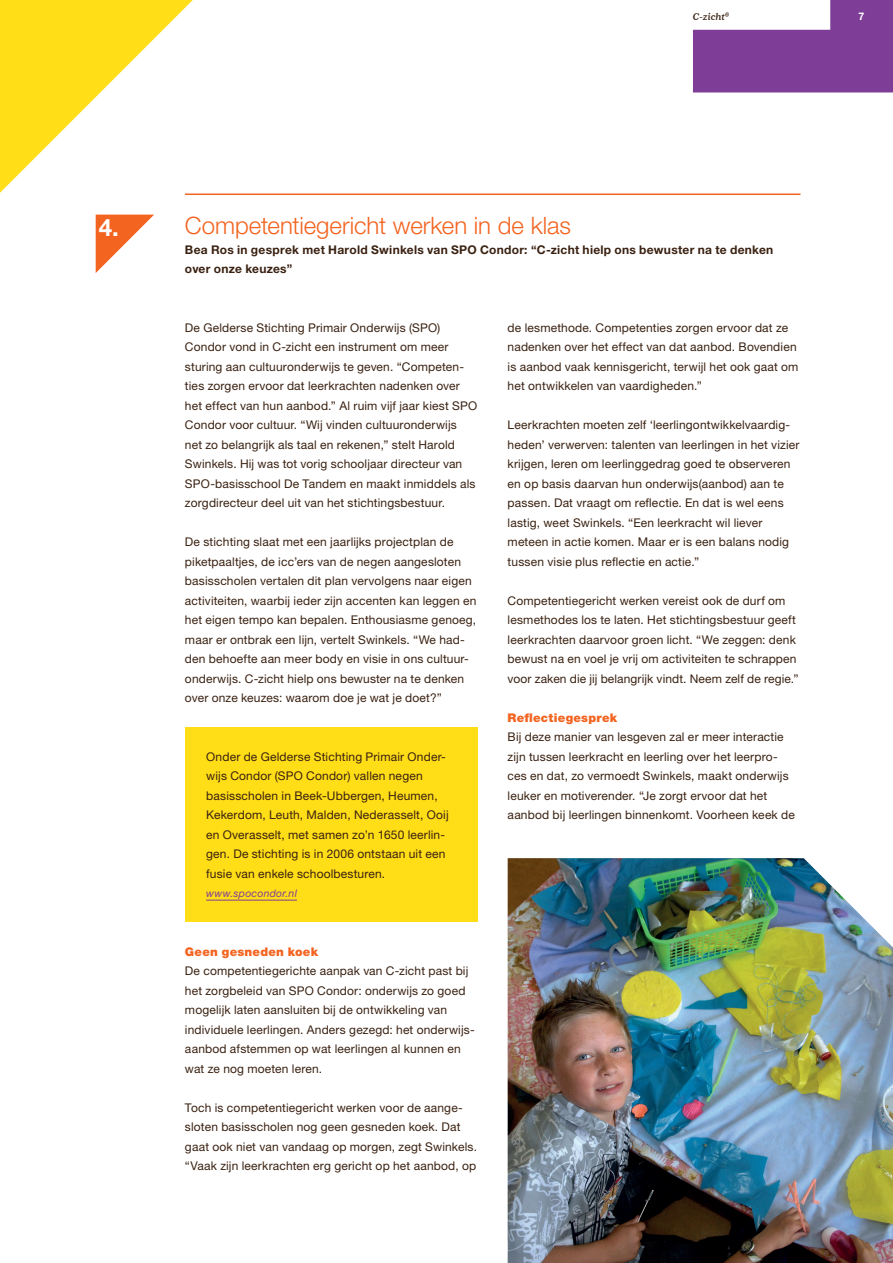
<style>
.page{position:relative;width:893px;height:1263px;background:#fff}
.page>*{position:absolute;margin:0;border:0;box-sizing:border-box;transform-origin:0 0}
.t1{font:300 24px "Helvetica Neue";color:#f36421}
.t2{font:700 24px "Helvetica Neue";color:#fff}
.t3{font:12px/19.5px "Helvetica Neue";letter-spacing:.015em;color:#3a2111}
.t4{font:700 12px/19.5px "Helvetica Neue";letter-spacing:.02em;color:#3a2111}
.t5{font:900 12px "Helvetica Neue";letter-spacing:.02em;color:#f36421}
.t6{font:italic 10.5px "Helvetica Neue";letter-spacing:.02em;color:#7e3e98}
.t7{font:italic 900 10.5px "Quincy CF";letter-spacing:.01em;color:#3a2111}
.t8{font:700 10.5px "Helvetica Neue";color:#fff}
</style>
<div class="page">
<div style="left:185px;top:727px;width:293px;height:195px;background:#ffdd17"></div>
<svg style="left:0;top:0;width:193px;height:193px"></svg>
<hr style="left:185px;top:194px;width:615px;height:1px;background:#f36421">
<hr style="left:206px;top:900px;width:91px;height:1px;background:#7e3e98">
<img style="left:508px;top:858px;width:385px;height:405px">
<svg style="left:693px;top:0;width:200px;height:92px"></svg>
<svg style="left:96px;top:215px;width:58px;height:58px"></svg>
<p class="t7" style="left:693px;top:10px;width:38px">C-zicht<sup>®</sup></p>
<p class="t8" style="left:859px;top:9px;width:7px">7</p>
<h1 class="t2" style="left:99px;top:212px;width:22px">4.</h1>
<h1 class="t1" style="left:185px;top:211px;width:388px">Competentiegericht werken in de klas</h1>
<p class="t4" style="left:185px;top:239px;width:590px">Bea Ros in gesprek met Harold Swinkels van SPO Condor: “C-zicht hielp ons bewuster na te denken over onze keuzes”</p>
<p class="t3" style="left:185px;top:317px;width:294px">De Gelderse Stichting Primair Onderwijs (SPO)<br>Condor vond in C-zicht een instrument om meer sturing aan cultuuronderwijs te geven. “Competen&shy;ties zorgen ervoor dat leerkrachten nadenken over het effect van hun aanbod.” Al ruim vijf jaar kiest SPO Condor voor cultuur. “Wij vinden cultuuronderwijs<br>net zo belangrijk als taal en rekenen,” stelt Harold Swinkels. Hij was tot vorig schooljaar directeur van SPO-basisschool De Tandem en maakt inmiddels als zorgdirecteur deel uit van het stichtingsbestuur.</p>
<p class="t3" style="left:185px;top:532px;width:293px">De stichting slaat met een jaarlijks projectplan de piketpaaltjes, de icc’ers van de negen aangesloten basisscholen vertalen dit plan vervolgens naar eigen activiteiten, waarbij ieder zijn accenten kan leggen en het eigen tempo kan bepalen. Enthousiasme genoeg, maar er ontbrak een lijn, vertelt Swinkels. “We had&shy;den behoefte aan meer body en visie in ons cultuur&shy;onderwijs. C-zicht hielp ons bewuster na te denken over onze keuzes: waarom doe je wat je doet?”</p>
<p class="t3" style="left:206px;top:746px;width:244px">Onder de Gelderse Stichting Primair Onder&shy;wijs Condor (SPO Condor) vallen negen basisscholen in Beek-Ubbergen, Heumen, Kekerdom, Leuth, Malden, Nederasselt, Ooij en Overasselt, met samen zo’n 1650 leerlin&shy;gen. De stichting is in 2006 ontstaan uit een fusie van enkele schoolbesturen.</p>
<p class="t6" style="left:206px;top:887px;width:92px">www.spocondor.nl</p>
<p class="t5" style="left:185px;top:944px;width:135px">Geen gesneden koek</p>
<p class="t3" style="left:185px;top:961px;width:291px">De competentiegerichte aanpak van C-zicht past bij het zorgbeleid van SPO Condor: onderwijs zo goed mogelijk laten aansluiten bij de ontwikkeling van individuele leerlingen. Anders gezegd: het onderwijs&shy;aanbod afstemmen op wat leerlingen al kunnen en wat ze nog moeten leren.</p>
<p class="t3" style="left:185px;top:1097px;width:294px">Toch is competentiegericht werken voor de aange&shy;sloten basisscholen nog geen gesneden koek. Dat gaat ook niet van vandaag op morgen, zegt Swinkels. “Vaak zijn leerkrachten erg gericht op het aanbod, op</p>
<p class="t3" style="left:508px;top:317px;width:292px">de lesmethode. Competenties zorgen ervoor dat ze nadenken over het effect van dat aanbod. Bovendien is aanbod vaak kennisgericht, terwijl het ook gaat om het ontwikkelen van vaardigheden.”</p>
<p class="t3" style="left:508px;top:415px;width:293px">Leerkrachten moeten zelf ‘leerlingontwikkelvaardig&shy;heden’ verwerven: talenten van leerlingen in het vizier krijgen, leren om leerlinggedrag goed te observeren en op basis daarvan hun onderwijs(aanbod) aan te passen. Dat vraagt om reflectie. En dat is wel eens lastig, weet Swinkels. “Een leerkracht wil liever meteen in actie komen. Maar er is een balans nodig tussen visie plus reflectie en actie.”</p>
<p class="t3" style="left:508px;top:590px;width:293px">Competentiegericht werken vereist ook de durf om lesmethodes los te laten. Het stichtingsbestuur geeft leerkrachten daarvoor groen licht. “We zeggen: denk bewust na en voel je vrij om activiteiten te schrappen voor zaken die jij belangrijk vindt. Neem zelf de regie.”</p>
<p class="t5" style="left:508px;top:710px;width:111px">Reflectiegesprek</p>
<p class="t3" style="left:508px;top:727px;width:289px">Bij deze manier van lesgeven zal er meer interactie zijn tussen leerkracht en leerling over het leerpro&shy;ces en dat, zo vermoedt Swinkels, maakt onderwijs leuker en motiverender. “Je zorgt ervoor dat het aanbod bij leerlingen binnenkomt. Voorheen keek de</p>
</div>
